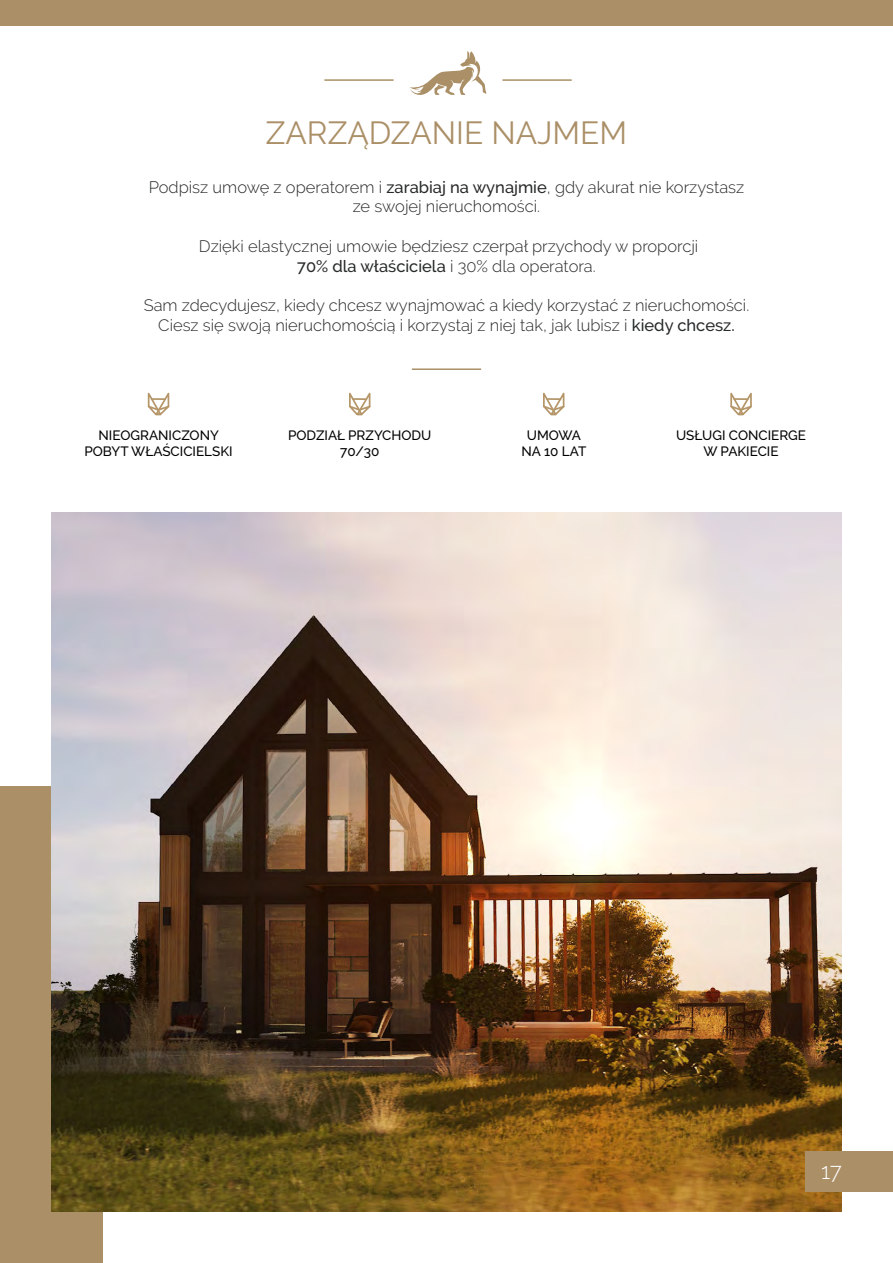
<style>
.page{position:relative;width:893px;height:1263px;background:#fff}
.page>*{position:absolute;margin:0;border:0;box-sizing:border-box;transform-origin:0 0}
.t1{font:31.5px "Raleway";color:#aa8f67}
.t2{font:300 22.5px "Raleway";color:#fff}
.t3{font:300 16.5px/19.8px "Raleway";color:#262929;text-align:center}
.t4{font:500 13.5px/16.2px "Raleway";color:#000;text-align:center}
.s1{font-weight:500}
</style>
<div class="page">
<div style="left:0;top:787px;width:102px;height:476px;background:#aa8f67"></div>
<img style="left:51px;top:512px;width:791px;height:700px">
<svg style="left:410px;top:51px;width:77px;height:44px"></svg>
<hr style="left:324px;top:79px;width:70px;height:2px;background:#aa8f67">
<hr style="left:502px;top:79px;width:70px;height:2px;background:#aa8f67">
<hr style="left:412px;top:368px;width:69px;height:2px;background:#aa8f67">
<svg style="left:148px;top:393px;width:21px;height:22px"></svg>
<svg style="left:349px;top:393px;width:22px;height:22px"></svg>
<svg style="left:543px;top:393px;width:22px;height:22px"></svg>
<svg style="left:730px;top:393px;width:22px;height:22px"></svg>
<div style="left:0;top:0;width:893px;height:26px;background:#aa8f67"></div>
<div style="left:805px;top:1151px;width:88px;height:41px;background:#aa8f67"></div>
<h1 class="t1" style="left:266px;top:114px;width:363px">ZARZĄDZANIE NAJMEM</h1>
<p class="t3" style="left:149px;top:177px;width:597px">Podpisz umowę z operatorem i <span class="s1">zarabiaj na wynajmie</span>, gdy akurat nie korzystasz ze swojej nieruchomości.</p>
<p class="t3" style="left:199px;top:236px;width:501px">Dzięki elastycznej umowie będziesz czerpał przychody w proporcji<br><span class="s1">70% dla właściciela</span> i 30% dla operatora.</p>
<p class="t3" style="left:144px;top:296px;width:607px">Sam zdecydujesz, kiedy chcesz wynajmować a kiedy korzystać z nieruchomości.<br>Ciesz się swoją nieruchomością i korzystaj z niej tak, jak lubisz i <span class="s1">kiedy chcesz.</span></p>
<p class="t4" style="left:84px;top:427px;width:150px">NIEOGRANICZONY<br>POBYT WŁAŚCICIELSKI</p>
<p class="t4" style="left:288px;top:427px;width:145px">PODZIAŁ PRZYCHODU<br>70/30</p>
<p class="t4" style="left:522px;top:427px;width:66px">UMOWA<br>NA 10 LAT</p>
<p class="t4" style="left:676px;top:427px;width:131px">USŁUGI CONCIERGE<br>W PAKIECIE</p>
<h2 class="t2" style="left:821px;top:1158px;width:22px">17</h2>
</div>
